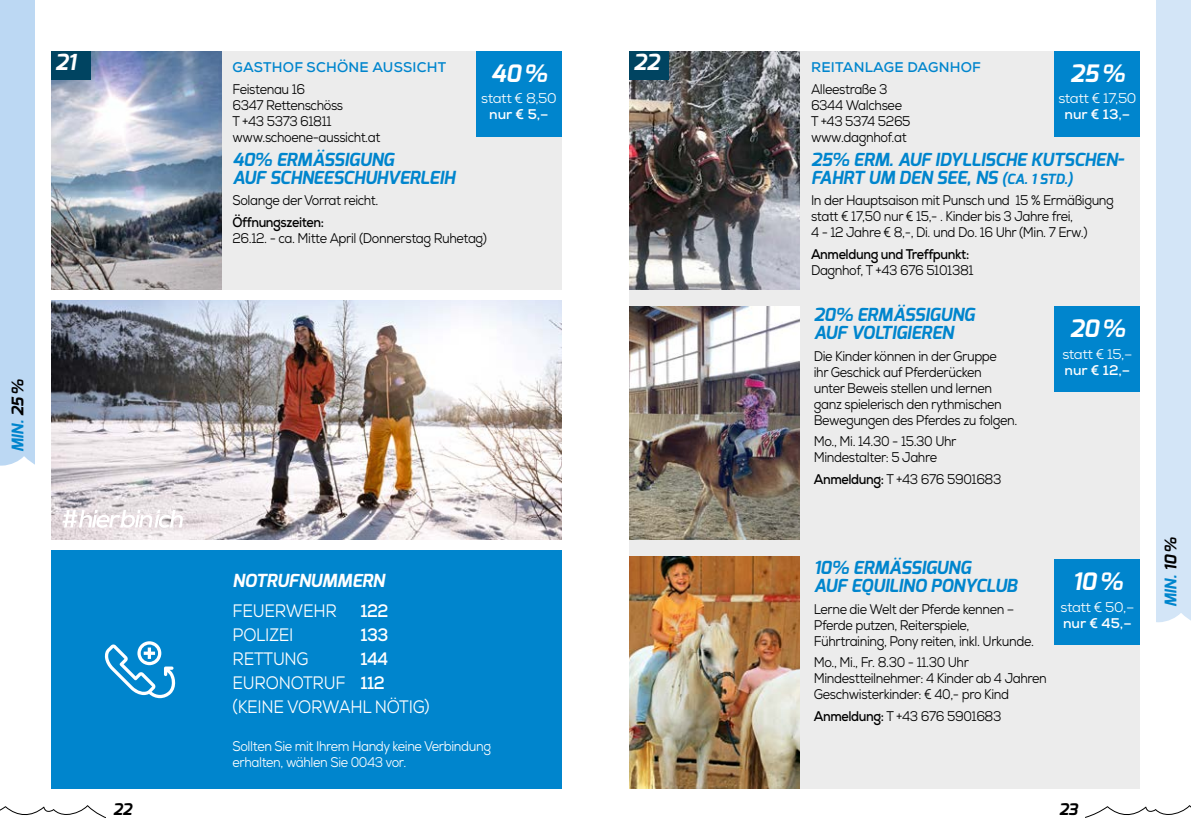
<style>
.page{position:relative;width:1191px;height:840px;background:#fff}
.page>*{position:absolute;margin:0;border:0;box-sizing:border-box;transform-origin:0 0}
.t1{font:italic 700 24px "Exo";color:#fff}
.t2{font:italic 700 22px "Exo";color:#fff}
.t3{font:italic 700 18px/18px "Exo";letter-spacing:-.01em;color:#0085cd}
.t4{font:18px/24px "Nexa";letter-spacing:-.015em;color:#fff;scale:.9 1}
.t5{font:italic 700 18px "Exo";letter-spacing:-.01em;color:#fff}
.t6{font:700 18px "Nexa";letter-spacing:-.03em;color:#fff;scale:.9 1}
.t7{font:italic 700 16px "Exo";color:#0085cd}
.t8{font:italic 700 16px "Exo";color:#000}
.t9{font:14px/16px "Nexa";letter-spacing:-.03em;color:#000;scale:.9 1}
.t10{font:14px/16px "Nexa";letter-spacing:-.03em;color:#fff;scale:.9 1}
.t11{font:14px "Nexa";letter-spacing:-.03em;color:#fff}
.t12{font:700 14px "Nexa";letter-spacing:.015em;color:#0085cd}
.t13{font:700 14px "Nexa";letter-spacing:-.03em;color:#000;scale:.9 1}
.t14{font:700 14px "Nexa";color:#fff}
.s1{color:#000}
.s2{font-weight:700}
.s3{font-size:14px}
</style>
<div class="page">
<svg style="left:1085px;top:805px;width:106px;height:12px"></svg>
<div style="left:1157px;top:0;width:34px;height:624px;background:#d3e5f7"></div>
<svg style="left:1157px;top:613px;width:34px;height:11px"></svg>
<svg style="left:0;top:805px;width:106px;height:12px"></svg>
<div style="left:629px;top:51px;width:511px;height:737px;background:#ececec"></div>
<img style="left:629px;top:51px;width:170px;height:238px">
<div style="left:629px;top:51px;width:39px;height:29px;background:#004461"></div>
<div style="left:1054px;top:51px;width:86px;height:85px;background:#0085cd"></div>
<img style="left:629px;top:306px;width:170px;height:233px">
<div style="left:1054px;top:306px;width:86px;height:85px;background:#0085cd"></div>
<img style="left:629px;top:556px;width:170px;height:232px">
<div style="left:1054px;top:559px;width:86px;height:85px;background:#0085cd"></div>
<div style="left:51px;top:51px;width:510px;height:238px;background:#ececec"></div>
<img style="left:51px;top:51px;width:170px;height:238px">
<div style="left:476px;top:51px;width:85px;height:85px;background:#0085cd"></div>
<div style="left:51px;top:51px;width:39px;height:29px;background:#004461"></div>
<div style="left:0;top:0;width:34px;height:468px;background:#bcd8f3"></div>
<svg style="left:0;top:456px;width:34px;height:12px"></svg>
<div style="left:51px;top:550px;width:510px;height:238px;background:#0085cd"></div>
<svg style="left:105px;top:641px;width:71px;height:56px"></svg>
<img style="left:51px;top:300px;width:510px;height:239px">
<svg style="left:62px;top:509px;width:121px;height:18px"></svg>
<h2 class="t2" style="left:55px;top:48px;width:23px">21</h2>
<p class="t7" style="left:8px;top:452px;width:74px;rotate:-90deg">MIN. <span class="s1">25%</span></p>
<p class="t8" style="left:113px;top:798px;width:20px">22</p>
<p class="t12" style="left:233px;top:58px;width:215px">GASTHOF SCHÖNE AUSSICHT</p>
<p class="t9" style="left:232px;top:81px;width:166px">Feistenau 16<br>6347 Rettenschöss<br>T +43 5373 61811 www.schoene-aussicht.at</p>
<p class="t3" style="left:232px;top:150px;width:224px">40% ERMÄSSIGUNG<br>AUF SCHNEESCHUHVERLEIH</p>
<p class="t9" style="left:232px;top:192px;width:164px">Solange der Vorrat reicht.</p>
<p class="t13" style="left:232px;top:213px;width:103px">Öffnungszeiten:</p>
<p class="t9" style="left:232px;top:230px;width:284px">26.12. - ca. Mitte April (Donnerstag Ruhetag)</p>
<h1 class="t1" style="left:491px;top:57px;width:58px">40%</h1>
<p class="t11" style="left:481px;top:89px;width:77px">statt € 8,50</p>
<p class="t14" style="left:489px;top:105px;width:61px">nur € 5,–</p>
<h2 class="t2" style="left:633px;top:48px;width:27px">22</h2>
<p class="t5" style="left:232px;top:569px;width:154px">NOTRUFNUMMERN</p>
<p class="t4" style="left:233px;top:598px;width:117px">FEUERWEHR</p>
<p class="t6" style="left:360px;top:598px;width:33px">122</p>
<p class="t4" style="left:233px;top:622px;width:69px">POLIZEI</p>
<p class="t6" style="left:360px;top:622px;width:33px">133</p>
<p class="t4" style="left:233px;top:646px;width:86px">RETTUNG</p>
<p class="t4" style="left:232px;top:646px;width:221px;text-indent:128px"><span class="s2">144<br></span>EURONOTRUF <span class="s2">112 </span>(KEINE VORWAHL NÖTIG)</p>
<p class="t10" style="left:232px;top:737px;width:289px">Sollten Sie mit Ihrem Handy keine Verbindung erhalten, wählen Sie 0043 vor.</p>
<p class="t12" style="left:811px;top:58px;width:171px">REITANLAGE DAGNHOF</p>
<p class="t9" style="left:811px;top:81px;width:112px">Alleestraße 3<br>6344 Walchsee<br>T +43 5374 5265 www.dagnhof.at</p>
<p class="t3" style="left:811px;top:150px;width:314px">25% ERM. AUF IDYLLISCHE KUTSCHEN-<br>FAHRT UM DEN SEE, NS <span class="s3">(CA. 1 STD.)</span></p>
<p class="t9" style="left:811px;top:192px;width:338px">In der Hauptsaison mit Punsch und 15 % Ermäßigung statt € 17,50 nur € 15,- . Kinder bis 3 Jahre frei,<br>4 - 12 Jahre € 8,-, Di. und Do. 16 Uhr (Min. 7 Erw.)</p>
<p class="t13" style="left:811px;top:245px;width:177px">Anmeldung und Treffpunkt:</p>
<p class="t9" style="left:811px;top:262px;width:182px">Dagnhof, T +43 676 5101381</p>
<h1 class="t1" style="left:1070px;top:57px;width:56px">25%</h1>
<p class="t11" style="left:1058px;top:89px;width:80px">statt € 17,50</p>
<p class="t14" style="left:1064px;top:105px;width:67px">nur € 13,–</p>
<p class="t3" style="left:814px;top:305px;width:162px">20% ERMÄSSIGUNG<br>AUF VOLTIGIEREN</p>
<p class="t9" style="left:814px;top:347px;width:228px">Die Kinder können in der Gruppe<br>ihr Geschick auf Pferderücken<br>unter Beweis stellen und lernen ganz spielerisch den rythmischen<br>Bewegungen des Pferdes zu folgen.</p>
<p class="t9" style="left:814px;top:433px;width:160px">Mo., Mi. 14.30 - 15.30 Uhr<br>Mindestalter: 5 Jahre</p>
<p class="t9" style="left:814px;top:471px;width:210px"><span class="s2">Anmeldung:</span> T +43 676 5901683</p>
<h1 class="t1" style="left:1069px;top:313px;width:57px">20%</h1>
<p class="t11" style="left:1062px;top:345px;width:72px">statt € 15,–</p>
<p class="t14" style="left:1064px;top:360px;width:67px">nur € 12,–</p>
<p class="t3" style="left:814px;top:558px;width:205px">10% ERMÄSSIGUNG<br>AUF EQUILINO PONYCLUB</p>
<p class="t9" style="left:814px;top:600px;width:246px">Lerne die Welt der Pferde kennen –<br>Pferde putzen, Reiterspiele,<br>Führtraining, Pony reiten, inkl. Urkunde.</p>
<p class="t9" style="left:814px;top:654px;width:260px">Mo., Mi., Fr. 8.30 - 11.30 Uhr<br>Mindestteilnehmer: 4 Kinder ab 4 Jahren<br>Geschwisterkinder: € 40,- pro Kind</p>
<p class="t9" style="left:814px;top:708px;width:210px"><span class="s2">Anmeldung:</span> T +43 676 5901683</p>
<h1 class="t1" style="left:1072px;top:565px;width:52px">10%</h1>
<p class="t11" style="left:1060px;top:597px;width:75px">statt € 50,–</p>
<p class="t14" style="left:1063px;top:613px;width:70px">nur € 45,–</p>
<p class="t7" style="left:1160px;top:607px;width:71px;rotate:-90deg">MIN. <span class="s1">10%</span></p>
<p class="t8" style="left:1059px;top:798px;width:20px">23</p>
</div>
